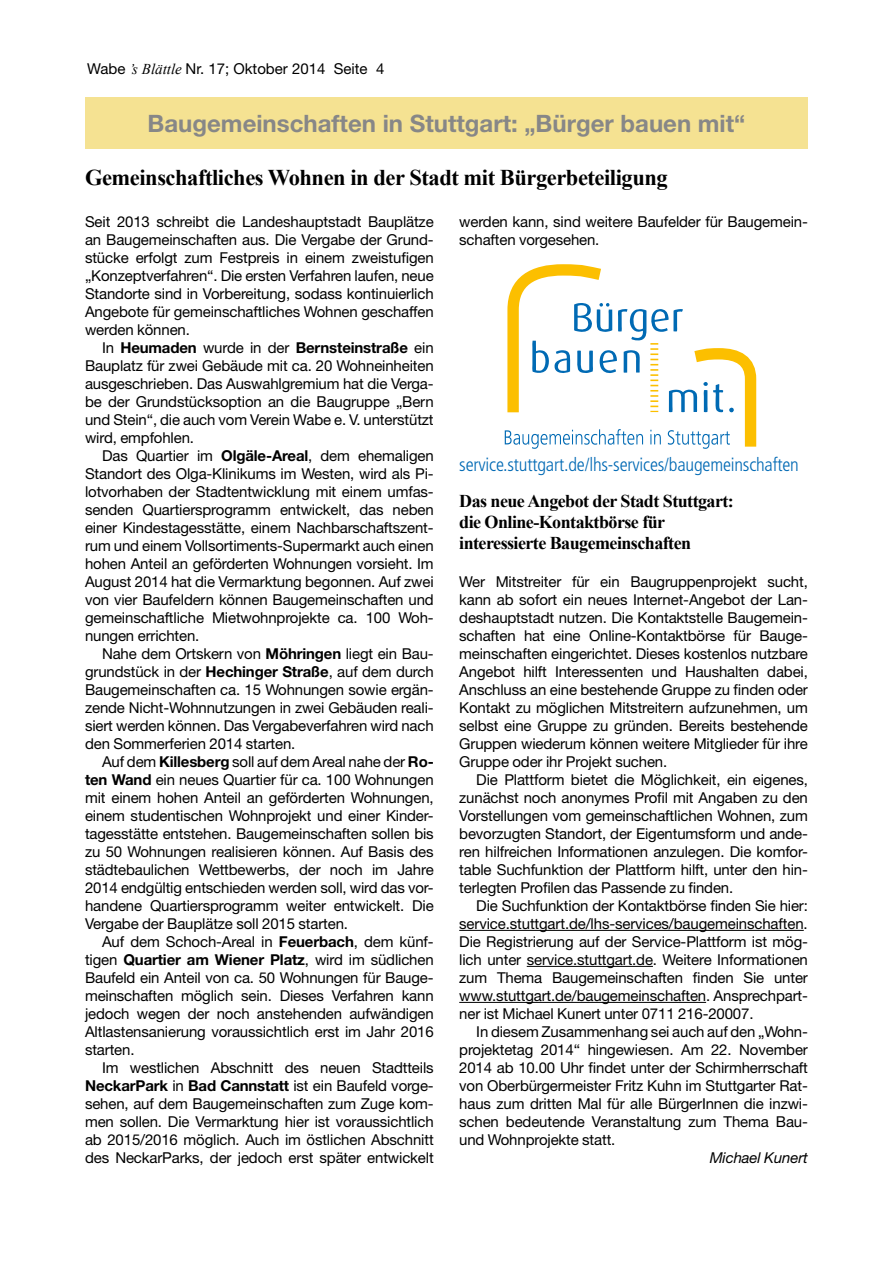
<style>
.page{position:relative;width:893px;height:1263px;background:#fff}
.page>*{position:absolute;margin:0;border:0;box-sizing:border-box;transform-origin:0 0}
.t1{font:700 24px "Helvetica Neue LT Pro";color:#878787}
.t2{font:700 22.5px "Times New Roman";letter-spacing:-.02em;color:#000}
.t3{font:300 condensed 18.75px "Frutiger LT";letter-spacing:-.01em;color:#0069b4}
.t4{font:700 18px/21.3px "Times New Roman";letter-spacing:-.03em;color:#000}
.t5{font:15px/18px "Helvetica Neue LT Pro";letter-spacing:-.01em;color:#000;text-align:justify}
.t6{font:italic 15px "Helvetica Neue LT Pro";letter-spacing:-.01em;color:#000}
.s1{font-family:"Times New Roman";font-style:italic}
.s2{font-weight:700}
</style>
<div class="page">
<div style="left:85px;top:98px;width:723px;height:51px;background:#f5e292"></div>
<hr style="left:459px;top:930px;width:345px;height:1px;background:#000">
<hr style="left:527px;top:966px;width:126px;height:1px;background:#000">
<hr style="left:459px;top:1002px;width:247px;height:1px;background:#000">
<svg style="left:505px;top:264px;width:252px;height:185px"></svg>
<p class="t5" style="left:87px;top:60px;width:299px">Wabe <span class="s1">’s Blättle</span> Nr. 17; Oktober 2014 Seite 4</p>
<h1 class="t1" style="left:148px;top:109px;width:599px">Baugemeinschaften in Stuttgart: „Bürger bauen mit“</h1>
<h2 class="t2" style="left:85px;top:165px;width:584px">Gemeinschaftliches Wohnen in der Stadt mit Bürgerbeteiligung</h2>
<p class="t5" style="left:85px;top:212px;width:350px">Seit 2013 schreibt die Landeshauptstadt Bauplätze an Baugemeinschaften aus. Die Vergabe der Grund&shy;stücke erfolgt zum Festpreis in einem zweistufigen „Konzeptverfahren“. Die ersten Verfahren laufen, neue Standorte sind in Vorbereitung, sodass kontinuierlich Angebote für gemeinschaftliches Wohnen geschaffen werden können.</p>
<p class="t5" style="left:85px;top:338px;width:350px;text-indent:17px">In <span class="s2">Heumaden</span> wurde in der <span class="s2">Bernsteinstraße</span> ein Bauplatz für zwei Gebäude mit ca. 20 Wohneinheiten ausgeschrieben. Das Auswahlgremium hat die Verga&shy;be der Grundstücksoption an die Baugruppe „Bern und Stein“, die auch vom Verein Wabe e. V. unterstützt wird, empfohlen.</p>
<p class="t5" style="left:85px;top:446px;width:350px;text-indent:17px">Das Quartier im <span class="s2">Olgäle-Areal</span>, dem ehemaligen Standort des Olga-Klinikums im Westen, wird als Pi&shy;lotvorhaben der Stadtentwicklung mit einem umfas&shy;senden Quartiersprogramm entwickelt, das neben einer Kindestagesstätte, einem Nachbarschaftszent&shy;rum und einem Vollsortiments-Supermarkt auch einen hohen Anteil an geförderten Wohnungen vorsieht. Im August 2014 hat die Vermarktung begonnen. Auf zwei von vier Baufeldern können Baugemeinschaften und gemeinschaftliche Mietwohnprojekte ca. 100 Woh&shy;nungen errichten.</p>
<p class="t5" style="left:85px;top:644px;width:350px;text-indent:17px">Nahe dem Ortskern von <span class="s2">Möhringen</span> liegt ein Bau&shy;grundstück in der <span class="s2">Hechinger Straße</span>, auf dem durch Baugemeinschaften ca. 15 Wohnungen sowie ergän&shy;zende Nicht-Wohnnutzungen in zwei Gebäuden reali&shy;siert werden können. Das Vergabeverfahren wird nach den Sommerferien 2014 starten.</p>
<p class="t5" style="left:85px;top:752px;width:350px;text-indent:17px">Auf dem <span class="s2">Killesberg</span> soll auf dem Areal nahe der <span class="s2">Ro&shy;ten Wand</span> ein neues Quartier für ca. 100 Wohnungen mit einem hohen Anteil an geförderten Wohnungen, einem studentischen Wohnprojekt und einer Kinder&shy;tagesstätte entstehen. Baugemeinschaften sollen bis zu 50 Wohnungen realisieren können. Auf Basis des städtebaulichen Wettbewerbs, der noch im Jahre 2014 endgültig entschieden werden soll, wird das vor&shy;handene Quartiersprogramm weiter entwickelt. Die Vergabe der Bauplätze soll 2015 starten.</p>
<p class="t5" style="left:85px;top:932px;width:350px;text-indent:17px">Auf dem Schoch-Areal in <span class="s2">Feuerbach</span>, dem künf&shy;tigen <span class="s2">Quartier am Wiener Platz</span>, wird im südlichen Baufeld ein Anteil von ca. 50 Wohnungen für Bauge&shy;meinschaften möglich sein. Dieses Verfahren kann jedoch wegen der noch anstehenden aufwändigen Altlastensanierung voraussichtlich erst im Jahr 2016 starten.</p>
<p class="t5" style="left:85px;top:1058px;width:350px;text-indent:17px">Im westlichen Abschnitt des neuen Stadtteils <span class="s2">NeckarPark</span> in <span class="s2">Bad Cannstatt</span> ist ein Baufeld vorge&shy;sehen, auf dem Baugemeinschaften zum Zuge kom&shy;men sollen. Die Vermarktung hier ist voraussichtlich ab 2015/2016 möglich. Auch im östlichen Abschnitt des NeckarParks, der jedoch erst später entwickelt</p>
<p class="t5" style="left:459px;top:212px;width:350px">werden kann, sind weitere Baufelder für Baugemein&shy;schaften vorgesehen.</p>
<p class="t3" style="left:459px;top:454px;width:341px">service.stuttgart.de/lhs-services/baugemeinschaften</p>
<p class="t4" style="left:459px;top:490px;width:276px">Das neue Angebot der Stadt Stuttgart: die Online-Kontaktbörse für interessierte Baugemeinschaften</p>
<p class="t5" style="left:459px;top:572px;width:350px">Wer Mitstreiter für ein Baugruppenprojekt sucht, kann ab sofort ein neues Internet-Angebot der Lan&shy;deshauptstadt nutzen. Die Kontaktstelle Baugemein&shy;schaften hat eine Online-Kontaktbörse für Bauge&shy;meinschaften eingerichtet. Dieses kostenlos nutzbare Angebot hilft Interessenten und Haushalten dabei, Anschluss an eine bestehende Gruppe zu finden oder Kontakt zu möglichen Mitstreitern aufzunehmen, um selbst eine Gruppe zu gründen. Bereits bestehende Gruppen wiederum können weitere Mitglieder für ihre Gruppe oder ihr Projekt suchen.</p>
<p class="t5" style="left:459px;top:770px;width:350px;text-indent:17px">Die Plattform bietet die Möglichkeit, ein eigenes, zunächst noch anonymes Profil mit Angaben zu den Vorstellungen vom gemeinschaftlichen Wohnen, zum bevorzugten Standort, der Eigentumsform und ande&shy;ren hilfreichen Informationen anzulegen. Die komfor&shy;table Suchfunktion der Plattform hilft, unter den hin&shy;terlegten Profilen das Passende zu finden.</p>
<p class="t5" style="left:459px;top:896px;width:350px;text-indent:17px">Die Suchfunktion der Kontaktbörse finden Sie hier: service.stuttgart.de/lhs-services/baugemeinschaften.<br>Die Registrierung auf der Service-Plattform ist mög&shy;lich unter service.stuttgart.de. Weitere Informationen zum Thema Baugemeinschaften finden Sie unter www.stuttgart.de/baugemeinschaften. Ansprechpart&shy;ner ist Michael Kunert unter 0711 216-20007.</p>
<p class="t5" style="left:459px;top:1022px;width:350px;text-indent:17px">In diesem Zusammenhang sei auch auf den „Wohn&shy;projektetag 2014“ hingewiesen. Am 22. November 2014 ab 10.00 Uhr findet unter der Schirmherrschaft von Oberbürgermeister Fritz Kuhn im Stuttgarter Rat&shy;haus zum dritten Mal für alle BürgerInnen die inzwi&shy;schen bedeutende Veranstaltung zum Thema Bau&shy;und Wohnprojekte statt.</p>
<p class="t6" style="left:710px;top:1148px;width:100px">Michael Kunert</p>
</div>
